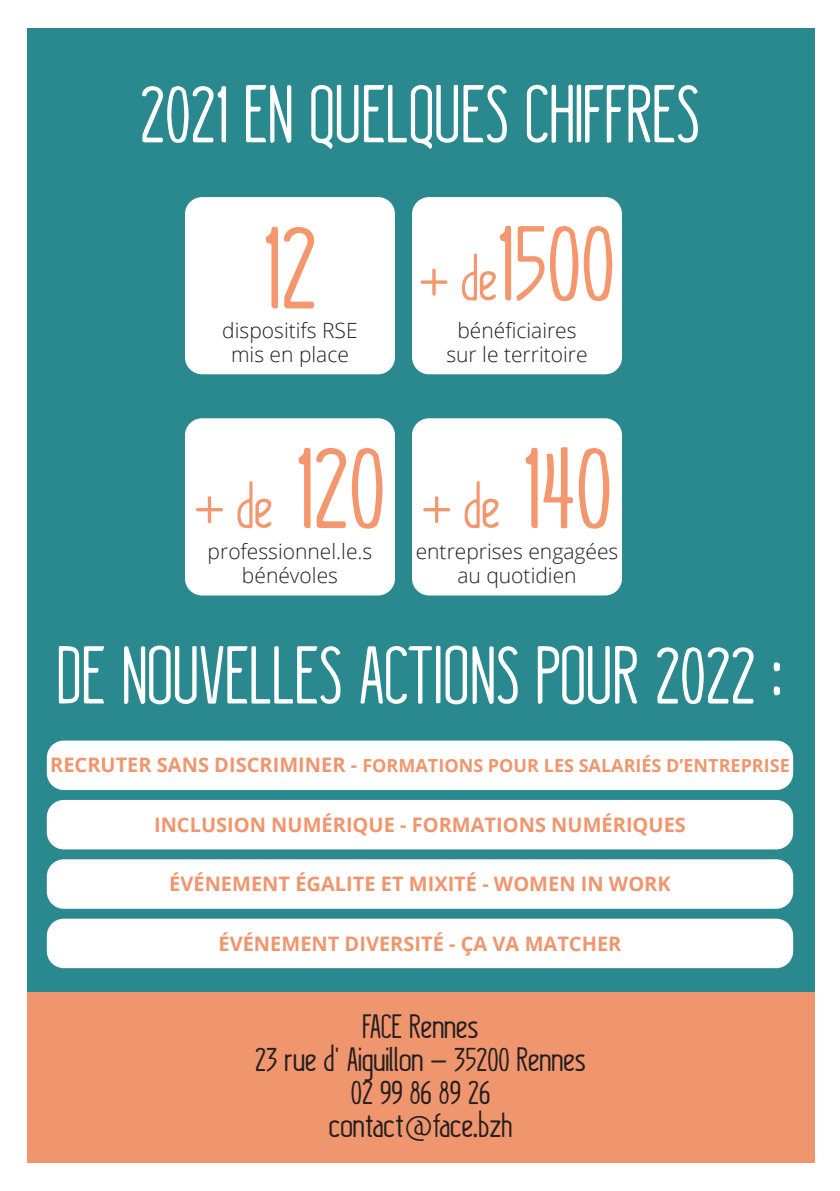
<style>
.page{position:relative;width:840px;height:1191px;background:#fff}
.page>*{position:absolute;margin:0;border:0;box-sizing:border-box;transform-origin:0 0}
.t1{font:116px "Kraftstoff";color:#f4976e}
.t2{font:106px "Kraftstoff";color:#f4976e}
.t3{font:80px "Kraftstoff";color:#fff}
.t4{font:58px "Kraftstoff";color:#f4976e}
.t5{font:33.2px "Kraftstoff";color:#231f20;scale:1.06 1}
.t6{font:300 21px/24px "Open Sans";color:#231f20;text-align:center}
.t7{font:700 20px "Open Sans";color:#f0966e}
.t8{font:700 18px "Open Sans";color:#f0966e}
.s1{font-size:58px}
.s2{font-size:114px}
.s3{font-size:20px}
</style>
<div class="page">
<div style="left:27px;top:28px;width:787px;height:1134px;background:#2a898f"></div>
<div style="left:27px;top:992px;width:787px;height:170px;background:#f0966e"></div>
<div style="left:47px;top:740px;width:745px;height:50px;background:#fff;border-radius:17px"></div>
<div style="left:185px;top:197px;width:210px;height:177px;background:#fff;border-radius:17px"></div>
<div style="left:412px;top:197px;width:209px;height:177px;background:#fff;border-radius:17px"></div>
<div style="left:412px;top:418px;width:209px;height:177px;background:#fff;border-radius:17px"></div>
<div style="left:185px;top:418px;width:210px;height:177px;background:#fff;border-radius:17px"></div>
<div style="left:47px;top:800px;width:745px;height:49px;background:#fff;border-radius:17px"></div>
<div style="left:47px;top:859px;width:745px;height:49px;background:#fff;border-radius:17px"></div>
<div style="left:47px;top:918px;width:745px;height:50px;background:#fff;border-radius:17px"></div>
<p class="t3" style="left:140px;top:64px;width:561px">2021 EN QUELQUES CHIFFRES</p>
<p class="t1" style="left:263px;top:195px;width:56px">12</p>
<p class="t2" style="left:419px;top:197px;width:197px"><span class="s1">+ de</span>1500</p>
<p class="t6" style="left:222px;top:317px;width:137px">dispositifs RSE mis en place</p>
<p class="t6" style="left:446px;top:317px;width:142px">bénéficiaires sur le territoire</p>
<p class="t4" style="left:194px;top:471px;width:192px">+ de <span class="s2">120</span></p>
<p class="t4" style="left:421px;top:471px;width:192px">+ de <span class="s2">140</span></p>
<p class="t6" style="left:207px;top:538px;width:166px">professionnel.le.s</p>
<p class="t6" style="left:242px;top:562px;width:97px">bénévoles</p>
<p class="t6" style="left:415px;top:538px;width:204px">entreprises engagées au quotidien</p>
<p class="t3" style="left:57px;top:625px;width:726px">DE NOUVELLES ACTIONS POUR 2022 :</p>
<p class="t8" style="left:50px;top:753px;width:740px"><span class="s3">RECRUTER SANS DISCRIMINER -</span> FORMATIONS POUR LES SALARIÉS D’ENTREPRISE</p>
<p class="t7" style="left:154px;top:810px;width:533px">INCLUSION NUMÉRIQUE - FORMATIONS NUMÉRIQUES</p>
<p class="t7" style="left:169px;top:870px;width:502px">ÉVÉNEMENT ÉGALITE ET MIXITÉ - WOMEN IN WORK</p>
<p class="t7" style="left:218px;top:929px;width:404px">ÉVÉNEMENT DIVERSITÉ - ÇA VA MATCHER</p>
<p class="t5" style="left:362px;top:1005px;width:111px">FACE Rennes</p>
<p class="t5" style="left:255px;top:1038px;width:313px">23 rue d’ Aiguillon - 35200 Rennes</p>
<p class="t5" style="left:351px;top:1071px;width:133px">02 99 86 89 26</p>
<p class="t5" style="left:329px;top:1104px;width:174px">contact@face.bzh</p>
</div>
